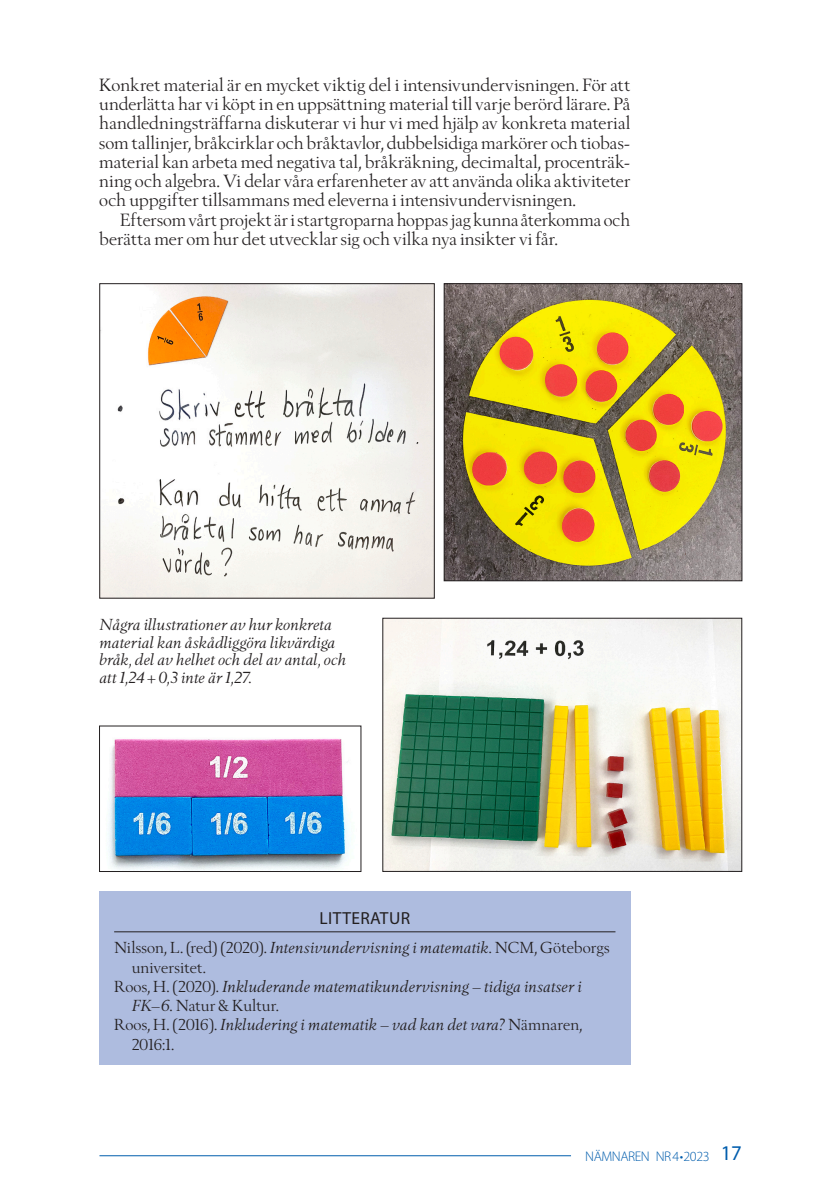
<style>
.page{position:relative;width:819px;height:1201px;background:#fff}
.page>*{position:absolute;margin:0;border:0;box-sizing:border-box;transform-origin:0 0}
.t1{font:17.5px/19.2px "Berling Nova Display Pro";letter-spacing:.005em;color:#231f20;text-align:justify}
.t2{font:17.5px "Myriad Pro";letter-spacing:.02em;color:#231f20}
.t3{font:italic 15.75px/17.5px "Berling Nova Display Pro";letter-spacing:.005em;color:#231f20}
.t4{font:15.75px "Berling Nova Display Pro";color:#231f20}
.t5{font:300 14px "Myriad Pro";letter-spacing:-.03em;color:#015dad}
.s1{font-style:italic}
.s2{font-style:normal}
.s3{font-weight:400;font-size:21px}
</style>
<div class="page">
<hr style="left:99px;top:1155px;width:472px;height:1px;background:#015dad">
<div style="left:99px;top:891px;width:531px;height:173px;background:#aebcdf"></div>
<hr style="left:114px;top:931px;width:501px;height:1px;background:#231f20">
<img style="left:446px;top:285px;width:294px;height:294px">
<div style="left:444px;top:283px;width:298px;height:298px;border:1px solid #231f20"></div>
<img style="left:108px;top:738px;width:243px;height:131px">
<img style="left:101px;top:285px;width:331px;height:311px">
<div style="left:99px;top:283px;width:335px;height:315px;border:1px solid #231f20"></div>
<img style="left:384px;top:620px;width:356px;height:249px">
<div style="left:382px;top:618px;width:360px;height:253px;border:1px solid #231f20"></div>
<p class="t1" style="left:99px;top:75px;width:532px">Konkret material är en mycket viktig del i intensivundervisningen. För att underlätta har vi köpt in en uppsättning material till varje berörd lärare. På handledningsträffarna diskuterar vi hur vi med hjälp av konkreta material som tallinjer, bråkcirklar och bråktavlor, dubbelsidiga markörer och tiobas&shy;material kan arbeta med negativa tal, bråkräkning, decimaltal, procenträk&shy;ning och algebra. Vi delar våra erfarenheter av att använda olika aktiviteter och uppgifter tillsammans med eleverna i intensivundervisningen.</p>
<p class="t1" style="left:99px;top:210px;width:532px;text-indent:21px">Eftersom vårt projekt är i startgroparna hoppas jag kunna återkomma och berätta mer om hur det utvecklar sig och vilka nya insikter vi får.</p>
<p class="t3" style="left:99px;top:616px;width:248px">Några illustrationer av hur konkreta material kan åskådliggöra likvärdiga bråk, del av helhet och del av antal, och att 1,24+0,3 inte är 1,27.</p>
<p class="t2" style="left:319px;top:909px;width:92px">LITTERATUR</p>
<p class="t4" style="left:114px;top:938px;width:497px">Nilsson, L. (red) (2020). <span class="s1">Intensivundervisning i matematik.</span> NCM, Göteborgs</p>
<p class="t4" style="left:132px;top:957px;width:76px">universitet.</p>
<p class="t3" style="left:114px;top:977px;width:469px"><span class="s2">Roos, H. (2020).</span> Inkluderande matematikundervisning – tidiga insatser i</p>
<p class="t4" style="left:132px;top:996px;width:149px"><span class="s1">FK–6</span>. Natur &amp; Kultur.</p>
<p class="t3" style="left:114px;top:1016px;width:470px"><span class="s2">Roos, H. (2016).</span> Inkludering i matematik – vad kan det vara? <span class="s2">Nämnaren,</span></p>
<p class="t4" style="left:132px;top:1034px;width:44px">2016:1.</p>
<p class="t5" style="left:585px;top:1148px;width:158px">NÄMNAREN NR4•2023 <span class="s3">17</span></p>
</div>
